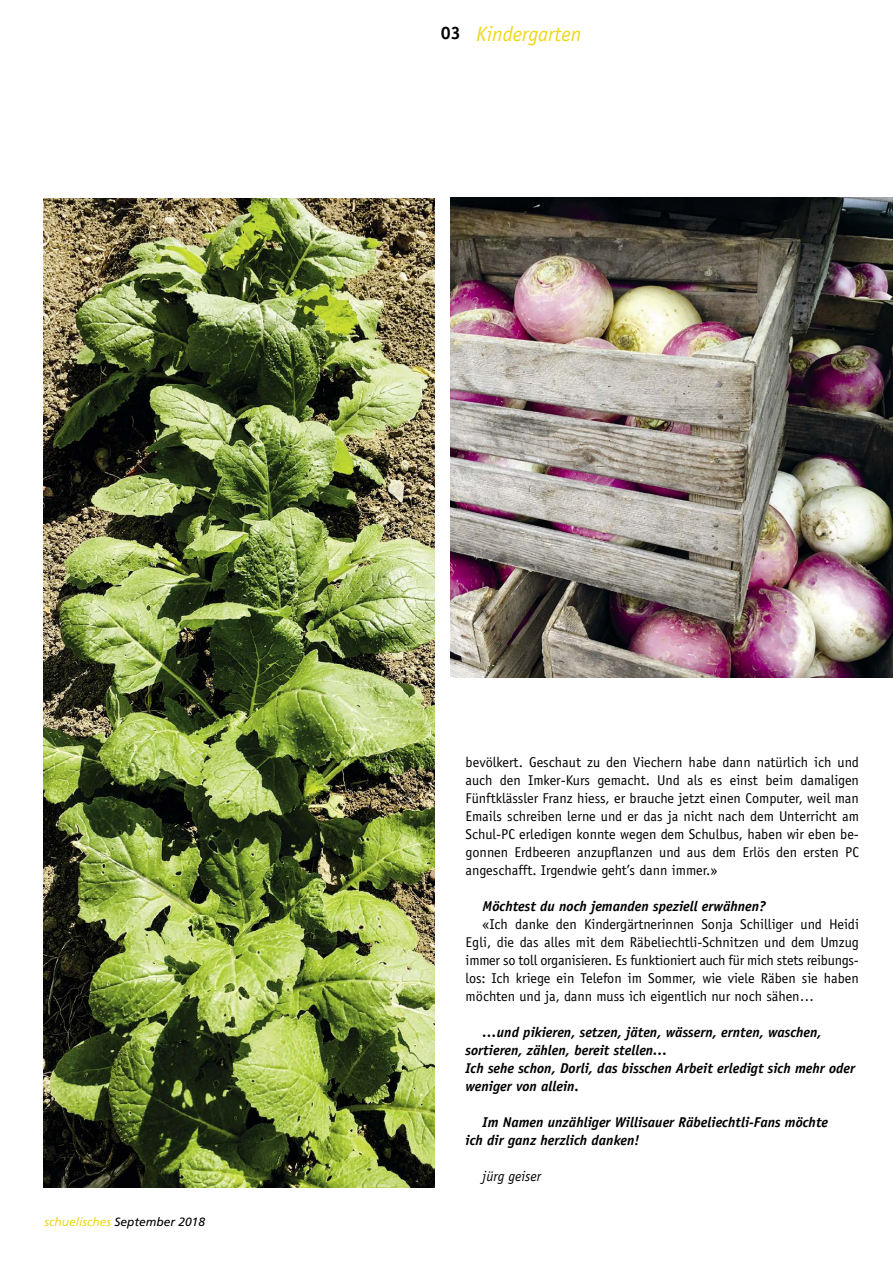
<style>
.page{position:relative;width:893px;height:1263px;background:#fff}
.page>*{position:absolute;margin:0;border:0;box-sizing:border-box;transform-origin:0 0}
.t1{font:italic 21px "Officina Sans";color:#eed81b}
.t2{font:700 18px "Officina Sans";color:#000}
.t3{font:14.25px/18px "Officina Sans";color:#000;text-align:justify}
.t4{font:italic 700 14.25px/18px "Officina Sans";color:#000}
.t5{font:italic 14.25px "Officina Sans";color:#000}
.t6{font:italic 12px "Frutiger";color:#000}
.s1{color:#eed81b}
</style>
<div class="page">
<img style="left:44px;top:198px;width:391px;height:989px">
<img style="left:451px;top:198px;width:442px;height:480px">
<p class="t2" style="left:441px;top:22px;width:22px">03</p>
<h1 class="t1" style="left:476px;top:21px;width:106px">Kindergarten</h1>
<p class="t6" style="left:44px;top:1215px;width:162px"><span class="s1">schuelisches</span> September 2018</p>
<p class="t3" style="left:466px;top:753px;width:395px">bevölkert. Geschaut zu den Viechern habe dann natürlich ich und auch den Imker-Kurs gemacht. Und als es einst beim damaligen Fünftklässler Franz hiess, er brauche jetzt einen Computer, weil man Emails schreiben lerne und er das ja nicht nach dem Unterricht am Schul-PC erledigen konnte wegen dem Schulbus, haben wir eben be&shy;gonnen Erdbeeren anzupflanzen und aus dem Erlös den ersten PC angeschafft. Irgendwie geht’s dann immer.»</p>
<p class="t4" style="left:483px;top:897px;width:285px">Möchtest du noch jemanden speziell erwähnen?</p>
<p class="t3" style="left:466px;top:915px;width:395px;text-indent:17px">«Ich danke den Kindergärtnerinnen Sonja Schilliger und Heidi Egli, die das alles mit dem Räbeliechtli-Schnitzen und dem Umzug immer so toll organisieren. Es funktioniert auch für mich stets reibungs&shy;los: Ich kriege ein Telefon im Sommer, wie viele Räben sie haben möchten und ja, dann muss ich eigentlich nur noch sähen…</p>
<p class="t4" style="left:466px;top:1023px;width:391px;text-indent:17px">…und pikieren, setzen, jäten, wässern, ernten, waschen, sortieren, zählen, bereit stellen…<br>Ich sehe schon, Dorli, das bisschen Arbeit erledigt sich mehr oder weniger von allein.</p>
<p class="t4" style="left:466px;top:1113px;width:364px;text-indent:17px">Im Namen unzähliger Willisauer Räbeliechtli-Fans möchte ich dir ganz herzlich danken!</p>
<p class="t5" style="left:483px;top:1168px;width:60px">jürg geiser</p>
</div>
